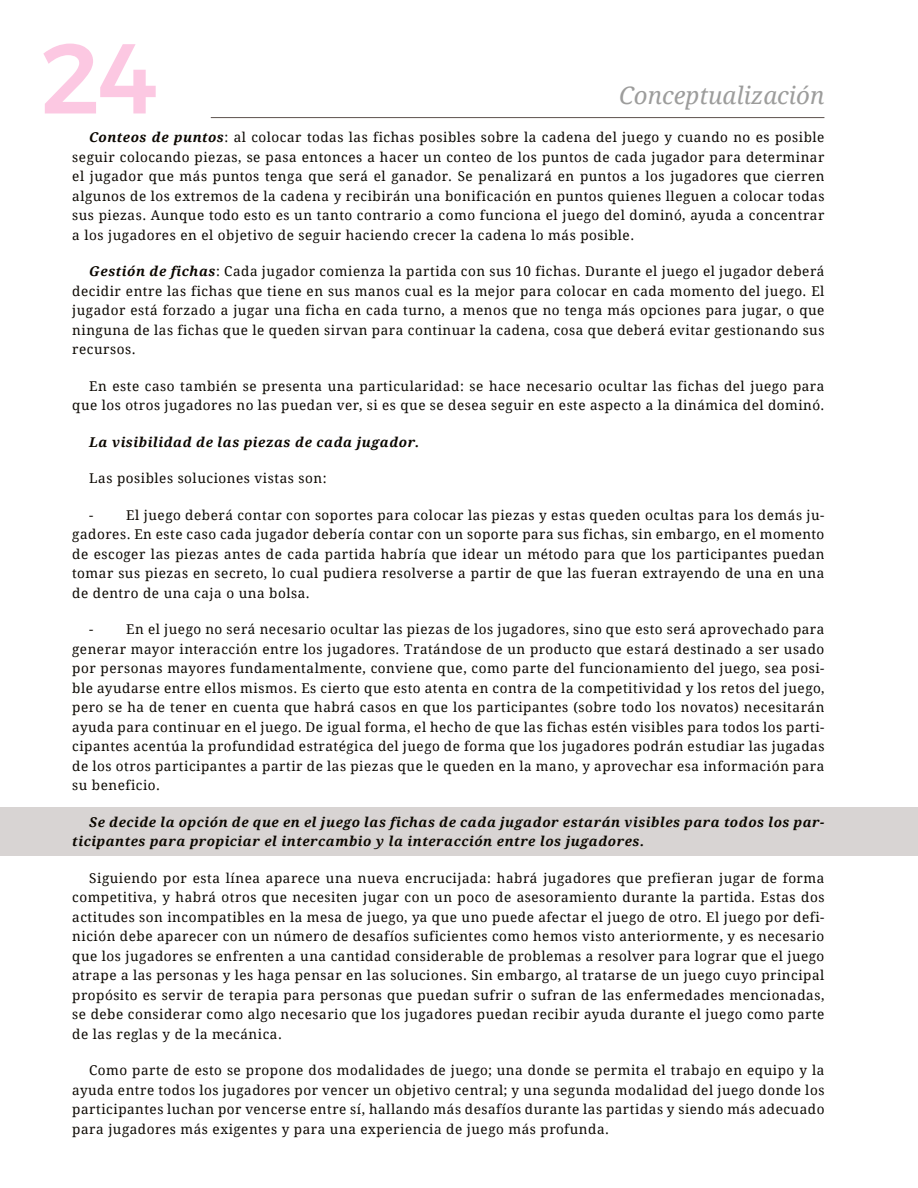
<style>
.page{position:relative;width:918px;height:1188px;background:#fff}
.page>*{position:absolute;margin:0;border:0;box-sizing:border-box;transform-origin:0 0}
.t1{font:500 99px "Montserrat";color:#fcc8e2}
.t2{font:italic 24px "Droid Serif";color:#9d9d9c}
.t3{font:13.5px/19.5px "Droid Serif";letter-spacing:.04em;color:#0b0700;text-align:justify}
.t4{font:italic 700 13.5px/19.5px "Droid Serif";letter-spacing:.04em;color:#0b0700}
.s1{font-weight:700;font-style:italic}
</style>
<div class="page">
<hr style="left:211px;top:117px;width:613px;height:1px;background:#5d514d">
<div style="left:0;top:807px;width:918px;height:49px;background:#d8d4d3"></div>
<h1 class="t1" style="left:41px;top:1px;width:119px">24</h1>
<h2 class="t2" style="left:619px;top:80px;width:207px">Conceptualización</h2>
<p class="t3" style="left:72px;top:128px;width:754px;text-indent:17px"><span class="s1">Conteos de puntos</span>: al colocar todas las fichas posibles sobre la cadena del juego y cuando no es posible seguir colocando piezas, se pasa entonces a hacer un conteo de los puntos de cada jugador para determinar el jugador que más puntos tenga que será el ganador. Se penalizará en puntos a los jugadores que cierren algunos de los extremos de la cadena y recibirán una bonificación en puntos quienes lleguen a colocar todas sus piezas. Aunque todo esto es un tanto contrario a como funciona el juego del dominó, ayuda a concentrar a los jugadores en el objetivo de seguir haciendo crecer la cadena lo más posible.</p>
<p class="t3" style="left:72px;top:262px;width:754px;text-indent:17px"><span class="s1">Gestión de fichas</span>: Cada jugador comienza la partida con sus 10 fichas. Durante el juego el jugador deberá decidir entre las fichas que tiene en sus manos cual es la mejor para colocar en cada momento del juego. El jugador está forzado a jugar una ficha en cada turno, a menos que no tenga más opciones para jugar, o que ninguna de las fichas que le queden sirvan para continuar la cadena, cosa que deberá evitar gestionando sus recursos.</p>
<p class="t3" style="left:72px;top:376px;width:754px;text-align:right">En este caso también se presenta una particularidad: se hace necesario ocultar las fichas del juego para que los otros jugadores no las puedan ver, si es que se desea seguir en este aspecto a la dinámica del dominó.</p>
<p class="t4" style="left:89px;top:432px;width:331px">La visibilidad de las piezas de cada jugador.</p>
<p class="t3" style="left:89px;top:469px;width:239px">Las posibles soluciones vistas son:</p>
<p class="t3" style="left:89px;top:505px;width:6px">-</p>
<p class="t3" style="left:72px;top:505px;width:754px;text-indent:54px">El juego deberá contar con soportes para colocar las piezas y estas queden ocultas para los demás ju&shy;gadores. En este caso cada jugador debería contar con un soporte para sus fichas, sin embargo, en el momento de escoger las piezas antes de cada partida habría que idear un método para que los participantes puedan tomar sus piezas en secreto, lo cual pudiera resolverse a partir de que las fueran extrayendo de una en una de dentro de una caja o una bolsa.</p>
<p class="t3" style="left:89px;top:620px;width:6px">-</p>
<p class="t3" style="left:72px;top:620px;width:754px;text-indent:54px">En el juego no será necesario ocultar las piezas de los jugadores, sino que esto será aprovechado para generar mayor interacción entre los jugadores. Tratándose de un producto que estará destinado a ser usado por personas mayores fundamentalmente, conviene que, como parte del funcionamiento del juego, sea posi&shy;ble ayudarse entre ellos mismos. Es cierto que esto atenta en contra de la competitividad y los retos del juego, pero se ha de tener en cuenta que habrá casos en que los participantes (sobre todo los novatos) necesitarán ayuda para continuar en el juego. De igual forma, el hecho de que las fichas estén visibles para todos los parti&shy;cipantes acentúa la profundidad estratégica del juego de forma que los jugadores podrán estudiar las jugadas de los otros participantes a partir de las piezas que le queden en la mano, y aprovechar esa información para su beneficio.</p>
<p class="t4" style="left:72px;top:812px;width:754px;text-indent:17px">Se decide la opción de que en el juego las fichas de cada jugador estarán visibles para todos los par&shy;ticipantes para propiciar el intercambio y la interacción entre los jugadores.</p>
<p class="t3" style="left:72px;top:868px;width:754px;text-indent:17px">Siguiendo por esta línea aparece una nueva encrucijada: habrá jugadores que prefieran jugar de forma competitiva, y habrá otros que necesiten jugar con un poco de asesoramiento durante la partida. Estas dos actitudes son incompatibles en la mesa de juego, ya que uno puede afectar el juego de otro. El juego por defi&shy;nición debe aparecer con un número de desafíos suficientes como hemos visto anteriormente, y es necesario que los jugadores se enfrenten a una cantidad considerable de problemas a resolver para lograr que el juego atrape a las personas y les haga pensar en las soluciones. Sin embargo, al tratarse de un juego cuyo principal propósito es servir de terapia para personas que puedan sufrir o sufran de las enfermedades mencionadas, se debe considerar como algo necesario que los jugadores puedan recibir ayuda durante el juego como parte de las reglas y de la mecánica.</p>
<p class="t3" style="left:72px;top:1061px;width:754px;text-indent:17px">Como parte de esto se propone dos modalidades de juego; una donde se permita el trabajo en equipo y la ayuda entre todos los jugadores por vencer un objetivo central; y una segunda modalidad del juego donde los participantes luchan por vencerse entre sí, hallando más desafíos durante las partidas y siendo más adecuado para jugadores más exigentes y para una experiencia de juego más profunda.</p>
</div>
